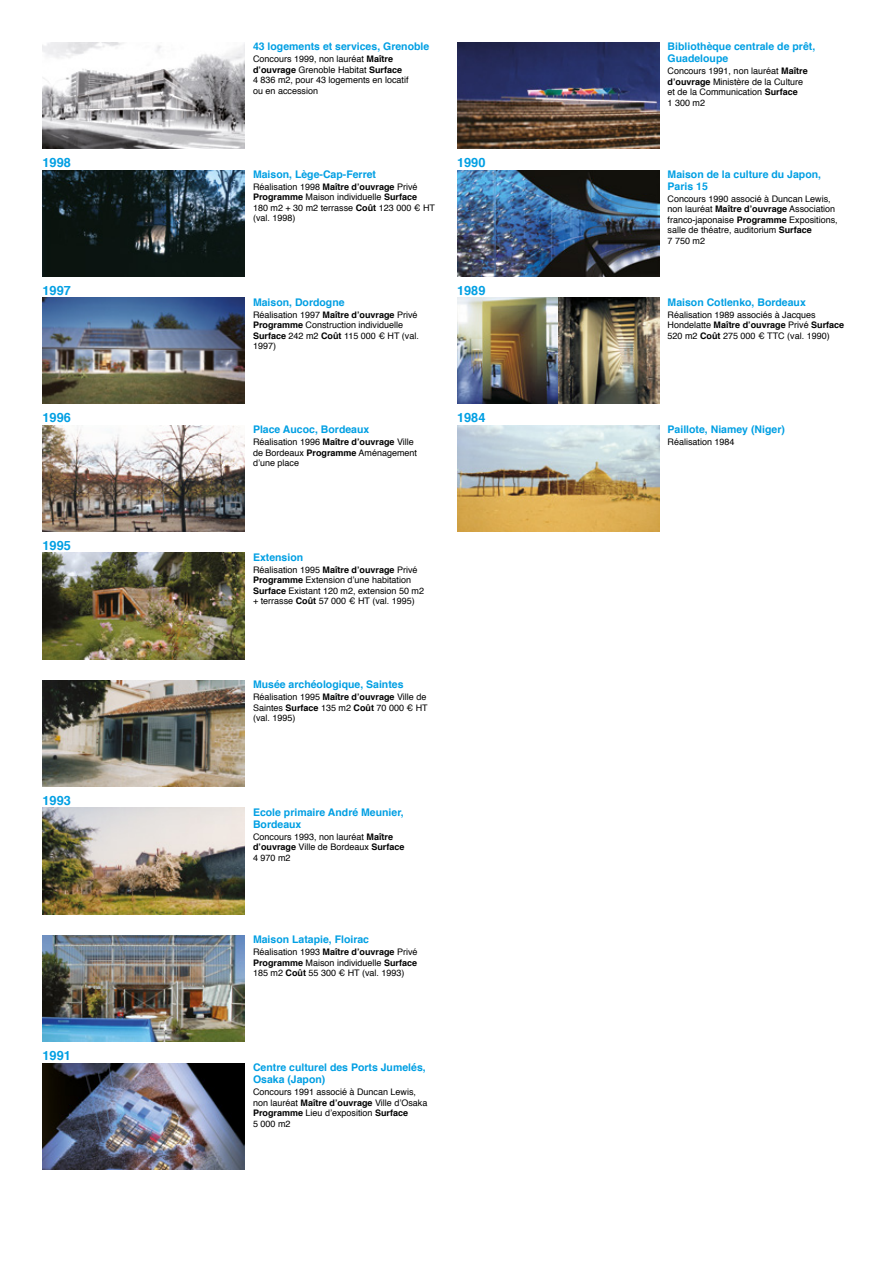
<style>
.page{position:relative;width:893px;height:1263px;background:#fff}
.page>*{position:absolute;margin:0;border:0;box-sizing:border-box;transform-origin:0 0}
.t1{font:700 12.75px "Helvetica";color:#009fe3}
.t2{font:700 10.5px/12px "Helvetica";color:#009fe3}
.t3{font:9px/10.5px "Helvetica";color:#000}
.s1{font-weight:700}
</style>
<div class="page">
<img style="left:43px;top:680px;width:201px;height:107px">
<img style="left:457px;top:425px;width:202px;height:107px">
<img style="left:43px;top:1063px;width:201px;height:106px">
<img style="left:457px;top:170px;width:202px;height:106px">
<img style="left:43px;top:935px;width:201px;height:107px">
<img style="left:43px;top:808px;width:201px;height:106px">
<img style="left:457px;top:298px;width:202px;height:106px">
<img style="left:457px;top:43px;width:202px;height:106px">
<img style="left:43px;top:553px;width:201px;height:106px">
<img style="left:43px;top:425px;width:201px;height:106px">
<img style="left:43px;top:298px;width:201px;height:106px">
<img style="left:43px;top:170px;width:201px;height:106px">
<img style="left:43px;top:43px;width:201px;height:106px">
<h1 class="t1" style="left:43px;top:152px;width:30px">1998</h1>
<h1 class="t1" style="left:43px;top:280px;width:30px">1997</h1>
<h1 class="t1" style="left:43px;top:408px;width:30px">1996</h1>
<h1 class="t1" style="left:43px;top:535px;width:30px">1995</h1>
<h1 class="t1" style="left:43px;top:790px;width:30px">1993</h1>
<h1 class="t1" style="left:43px;top:1045px;width:30px">1991</h1>
<p class="t2" style="left:253px;top:41px;width:178px">43 logements et services, Grenoble</p>
<p class="t3" style="left:253px;top:54px;width:157px">Concours 1999, non lauréat <span class="s1">Maître d’ouvrage</span> Grenoble Habitat <span class="s1">Surface<br></span>4 836 m2, pour 43 logements en locatif ou en accession</p>
<p class="t2" style="left:253px;top:168px;width:125px">Maison, Lège-Cap-Ferret</p>
<p class="t3" style="left:253px;top:182px;width:184px">Réalisation 1998 <span class="s1">Maître d’ouvrage</span> Privé<br><span class="s1">Programme</span> Maison individuelle <span class="s1">Surface<br></span>180 m2 + 30 m2 terrasse <span class="s1">Coût</span> 123 000 € HT (val. 1998)</p>
<h1 class="t1" style="left:457px;top:152px;width:30px">1990</h1>
<p class="t2" style="left:253px;top:296px;width:93px">Maison, Dordogne</p>
<p class="t3" style="left:253px;top:309px;width:167px">Réalisation 1997 <span class="s1">Maître d’ouvrage</span> Privé<br><span class="s1">Programme</span> Construction individuelle<br><span class="s1">Surface</span> 242 m2 <span class="s1">Coût</span> 115 000 € HT (val.<br>1997)</p>
<h1 class="t1" style="left:457px;top:280px;width:30px">1989</h1>
<p class="t2" style="left:253px;top:424px;width:118px">Place Aucoc, Bordeaux</p>
<p class="t3" style="left:253px;top:437px;width:166px">Réalisation 1996 <span class="s1">Maître d’ouvrage</span> Ville de Bordeaux <span class="s1">Programme</span> Aménagement d’une place</p>
<h1 class="t1" style="left:457px;top:408px;width:30px">1984</h1>
<p class="t2" style="left:253px;top:551px;width:52px">Extension</p>
<p class="t3" style="left:253px;top:564px;width:173px">Réalisation 1995 <span class="s1">Maître d’ouvrage</span> Privé <span class="s1">Programme</span> Extension d’une habitation <span class="s1">Surface</span> Existant 120 m2, extension 50 m2 + terrasse <span class="s1">Coût</span> 57 000 € HT (val. 1995)</p>
<p class="t2" style="left:253px;top:679px;width:152px">Musée archéologique, Saintes</p>
<p class="t3" style="left:253px;top:692px;width:176px">Réalisation 1995 <span class="s1">Maître d’ouvrage</span> Ville de<br>Saintes <span class="s1">Surface</span> 135 m2 <span class="s1">Coût</span> 70 000 € HT (val. 1995)</p>
<p class="t2" style="left:253px;top:806px;width:152px">Ecole primaire André Meunier,<br>Bordeaux</p>
<p class="t3" style="left:253px;top:832px;width:153px">Concours 1993, non lauréat <span class="s1">Maître d’ouvrage</span> Ville de Bordeaux <span class="s1">Surface<br></span>4 970 m2</p>
<p class="t2" style="left:253px;top:934px;width:118px">Maison Latapie, Floirac</p>
<p class="t3" style="left:253px;top:947px;width:166px;text-align:justify">Réalisation 1993 <span class="s1">Maître d’ouvrage</span> Privé <span class="s1">Programme</span> Maison individuelle <span class="s1">Surface </span>185 m2 <span class="s1">Coût</span> 55 300 € HT (val. 1993)</p>
<p class="t2" style="left:253px;top:1061px;width:174px">Centre culturel des Ports Jumelés,<br>Osaka (Japon)</p>
<p class="t3" style="left:253px;top:1087px;width:176px">Concours 1991 associé à Duncan Lewis, non lauréat <span class="s1">Maître d’ouvrage</span> Ville d’Osaka<br><span class="s1">Programme</span> Lieu d’exposition <span class="s1">Surface<br></span>5 000 m2</p>
<p class="t2" style="left:668px;top:41px;width:149px">Bibliothèque centrale de prêt,<br>Guadeloupe</p>
<p class="t3" style="left:668px;top:66px;width:142px">Concours 1991, non lauréat <span class="s1">Maître d’ouvrage</span> Ministère de la Culture et de la Communication <span class="s1">Surface<br></span>1 300 m2</p>
<p class="t2" style="left:668px;top:168px;width:155px">Maison de la culture du Japon,<br>Paris 15</p>
<p class="t3" style="left:668px;top:194px;width:172px">Concours 1990 associé à Duncan Lewis, non lauréat <span class="s1">Maître d’ouvrage</span> Association franco-japonaise <span class="s1">Programme</span> Expositions, salle de théatre, auditorium <span class="s1">Surface<br></span>7 750 m2</p>
<p class="t2" style="left:668px;top:296px;width:140px">Maison Cotlenko, Bordeaux</p>
<p class="t3" style="left:668px;top:309px;width:178px">Réalisation 1989 associés à Jacques<br>Hondelatte <span class="s1">Maître d’ouvrage</span> Privé <span class="s1">Surface<br></span>520 m2 <span class="s1">Coût</span> 275 000 € TTC (val. 1990)</p>
<p class="t2" style="left:668px;top:424px;width:119px">Paillote, Niamey (Niger)</p>
<p class="t3" style="left:668px;top:437px;width:69px">Réalisation 1984</p>
</div>
